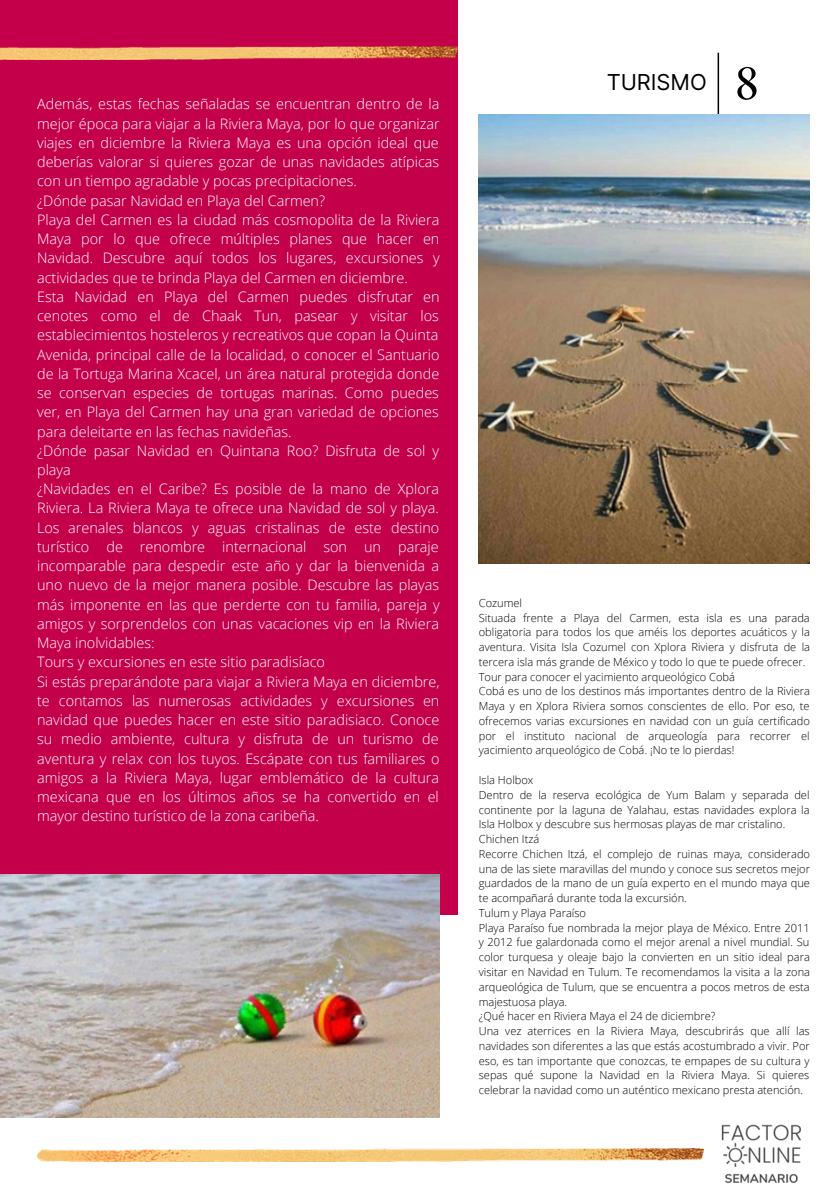
<style>
.page{position:relative;width:834px;height:1196px;background:#fff}
.page>*{position:absolute;margin:0;border:0;box-sizing:border-box;transform-origin:0 0}
.t1{font:51.2px "EB Garamond";color:#000}
.t2{font:22px "Inter";letter-spacing:-.005em;color:#000}
.t3{font:300 14.4px/19.2px "Open Sans";color:#fff}
.t4{font:300 11px/14.8px "Open Sans";color:#000}
</style>
<div class="page">
<hr style="left:717px;top:53px;width:2px;height:61px;background:#000">
<div style="left:0;top:0;width:458px;height:915px;background:#c4004a"></div>
<img style="left:721px;top:1124px;width:80px;height:59px">
<img style="left:37px;top:1148px;width:666px;height:13px">
<img style="left:479px;top:114px;width:331px;height:449px">
<img style="left:0;top:874px;width:439px;height:243px">
<img style="left:0;top:46px;width:457px;height:14px">
<p class="t3" style="left:37px;top:94px;width:404px">Además, estas fechas señaladas se encuentran dentro de la</p>
<p class="t3" style="left:37px;top:113px;width:404px">mejor época para viajar a la Riviera Maya, por lo que organizar viajes en diciembre la Riviera Maya es una opción ideal que deberías valorar si quieres gozar de unas navidades atípicas con un tiempo agradable y pocas precipitaciones.<br>¿Dónde pasar Navidad en Playa del Carmen?<br>Playa del Carmen es la ciudad más cosmopolita de la Riviera Maya por lo que ofrece múltiples planes que hacer en Navidad. Descubre aquí todos los lugares, excursiones y actividades que te brinda Playa del Carmen en diciembre.<br>Esta Navidad en Playa del Carmen puedes disfrutar en cenotes como el de Chaak Tun, pasear y visitar los establecimientos hosteleros y recreativos que copan la Quinta Avenida, principal calle de la localidad, o conocer el Santuario de la Tortuga Marina Xcacel, un área natural protegida donde se conservan especies de tortugas marinas. Como puedes ver, en Playa del Carmen hay una gran variedad de opciones para deleitarte en las fechas navideñas.<br>¿Dónde pasar Navidad en Quintana Roo? Disfruta de sol y playa<br>¿Navidades en el Caribe? Es posible de la mano de Xplora Riviera. La Riviera Maya te ofrece una Navidad de sol y playa.<br>Los arenales blancos y aguas cristalinas de este destino turístico de renombre internacional son un paraje incomparable para despedir este año y dar la bienvenida a uno nuevo de la mejor manera posible. Descubre las playas más imponente en las que perderte con tu familia, pareja y amigos y sorprendelos con unas vacaciones vip en la Riviera Maya inolvidables:<br>Tours y excursiones en este sitio paradisíaco<br>Si estás preparándote para viajar a Riviera Maya en diciembre, te contamos las numerosas actividades y excursiones en navidad que puedes hacer en este sitio paradisiaco. Conoce su medio ambiente, cultura y disfruta de un turismo de aventura y relax con los tuyos. Escápate con tus familiares o amigos a la Riviera Maya, lugar emblemático de la cultura mexicana que en los últimos años se ha convertido en el mayor destino turístico de la zona caribeña.</p>
<h2 class="t2" style="left:607px;top:69px;width:102px">TURISMO</h2>
<h1 class="t1" style="left:734px;top:48px;width:26px">8</h1>
<p class="t4" style="left:479px;top:595px;width:333px">Cozumel<br>Situada frente a Playa del Carmen, esta isla es una parada obligatoria para todos los que améis los deportes acuáticos y la aventura. Visita Isla Cozumel con Xplora Riviera y disfruta de la tercera isla más grande de México y todo lo que te puede ofrecer.<br>Tour para conocer el yacimiento arqueológico Cobá<br>Cobá es uno de los destinos más importantes dentro de la Riviera Maya y en Xplora Riviera somos conscientes de ello. Por eso, te ofrecemos varias excursiones en navidad con un guía certificado por el instituto nacional de arqueología para recorrer el yacimiento arqueológico de Cobá. ¡No te lo pierdas!</p>
<p class="t4" style="left:479px;top:772px;width:333px">Isla Holbox<br>Dentro de la reserva ecológica de Yum Balam y separada del continente por la laguna de Yalahau, estas navidades explora la Isla Holbox y descubre sus hermosas playas de mar cristalino.<br>Chichen Itzá<br>Recorre Chichen Itzá, el complejo de ruinas maya, considerado una de las siete maravillas del mundo y conoce sus secretos mejor guardados de la mano de un guía experto en el mundo maya que te acompañará durante toda la excursión.<br>Tulum y Playa Paraíso<br>Playa Paraíso fue nombrada la mejor playa de México. Entre 2011 y 2012 fue galardonada como el mejor arenal a nivel mundial. Su color turquesa y oleaje bajo la convierten en un sitio ideal para visitar en Navidad en Tulum. Te recomendamos la visita a la zona arqueológica de Tulum, que se encuentra a pocos metros de esta majestuosa playa.<br>¿Qué hacer en Riviera Maya el 24 de diciembre?<br>Una vez aterrices en la Riviera Maya, descubrirás que allí las navidades son diferentes a las que estás acostumbrado a vivir. Por eso, es tan importante que conozcas, te empapes de su cultura y sepas qué supone la Navidad en la Riviera Maya. Si quieres celebrar la navidad como un auténtico mexicano presta atención.</p>
</div>
